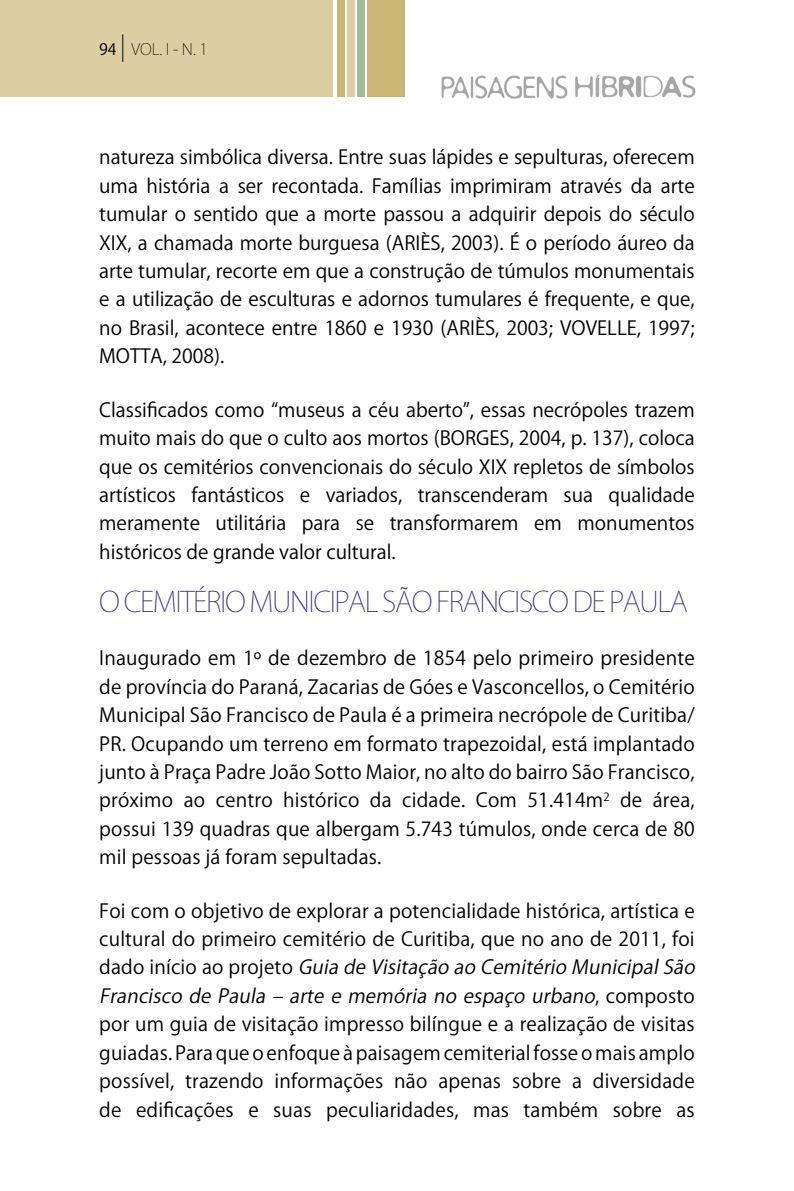
<style>
.page{position:relative;width:794px;height:1191px;background:#fff}
.page>*{position:absolute;margin:0;border:0;box-sizing:border-box;transform-origin:0 0}
.t1{font:200 28px "Koz Go Pr 6 N";letter-spacing:-.05em;color:#362f83}
.t2{font:19.25px/28.3px "Koz Go Pr 6 N";letter-spacing:.01em;color:#000;text-align:justify}
.t3{font:200 15.75px "Koz Go Pr 6 N";color:#000}
.s1{font-weight:400}
.s2{font-size:24.5px}
.s3{font-style:italic}
</style>
<div class="page">
<div style="left:0;top:0;width:332px;height:97px;background:#dccea2"></div>
<img style="left:441px;top:74px;width:255px;height:25px">
<div style="left:337px;top:0;width:8px;height:97px;background:#cab674"></div>
<div style="left:347px;top:0;width:8px;height:97px;background:#dccea2"></div>
<div style="left:357px;top:0;width:8px;height:97px;background:#9dbd9c"></div>
<div style="left:367px;top:0;width:37px;height:97px;background:#cab674"></div>
<p class="t3" style="left:99px;top:40px;width:110px"><span class="s1">94</span> <span class="s2">|</span> VOL. I - N. 1</p>
<p class="t2" style="left:99px;top:143px;width:597px">natureza simbólica diversa. Entre suas lápides e sepulturas, oferecem uma história a ser recontada. Famílias imprimiram através da arte tumular o sentido que a morte passou a adquirir depois do século XIX, a chamada morte burguesa (ARIÈS, 2003). É o período áureo da arte tumular, recorte em que a construção de túmulos monumentais e a utilização de esculturas e adornos tumulares é frequente, e que, no Brasil, acontece entre 1860 e 1930 (ARIÈS, 2003; VOVELLE, 1997; MOTTA, 2008).</p>
<p class="t2" style="left:99px;top:396px;width:597px">Classificados como “museus a céu aberto”, essas necrópoles trazem muito mais do que o culto aos mortos (BORGES, 2004, p. 137), coloca que os cemitérios convencionais do século XIX repletos de símbolos artísticos fantásticos e variados, transcenderam sua qualidade meramente utilitária para se transformarem em monumentos históricos de grande valor cultural.</p>
<h1 class="t1" style="left:99px;top:586px;width:590px">O CEMITÉRIO MUNICIPAL SÃO FRANCISCO DE PAULA</h1>
<p class="t2" style="left:99px;top:644px;width:597px">Inaugurado em 1º de dezembro de 1854 pelo primeiro presidente de província do Paraná, Zacarias de Góes e Vasconcellos, o Cemitério Municipal São Francisco de Paula é a primeira necrópole de Curitiba/ PR. Ocupando um terreno em formato trapezoidal, está implantado junto à Praça Padre João Sotto Maior, no alto do bairro São Francisco, próximo ao centro histórico da cidade. Com 51.414m<sup>2</sup> de área, possui 139 quadras que albergam 5.743 túmulos, onde cerca de 80 mil pessoas já foram sepultadas.</p>
<p class="t2" style="left:99px;top:896px;width:603px;text-align:left">Foi com o objetivo de explorar a potencialidade histórica, artística e cultural do primeiro cemitério de Curitiba, que no ano de 2011, foi d a d o i n íc i o a o p r oj e t o <span class="s3">GuiadeVisitação ao Cemitério MunicipalSão Francisco dePaula– arteememóriano espaço urbano</span>, c o m p o s t o por um guia de visitação impresso bilíngue e a realização de visitas guiadas. Para que o enfoque à paisagem cemiterial fosse o mais amplo possível, trazendo informações não apenas sobre a diversidade de edificações e suas peculiaridades, mas também sobre as</p>
</div>
